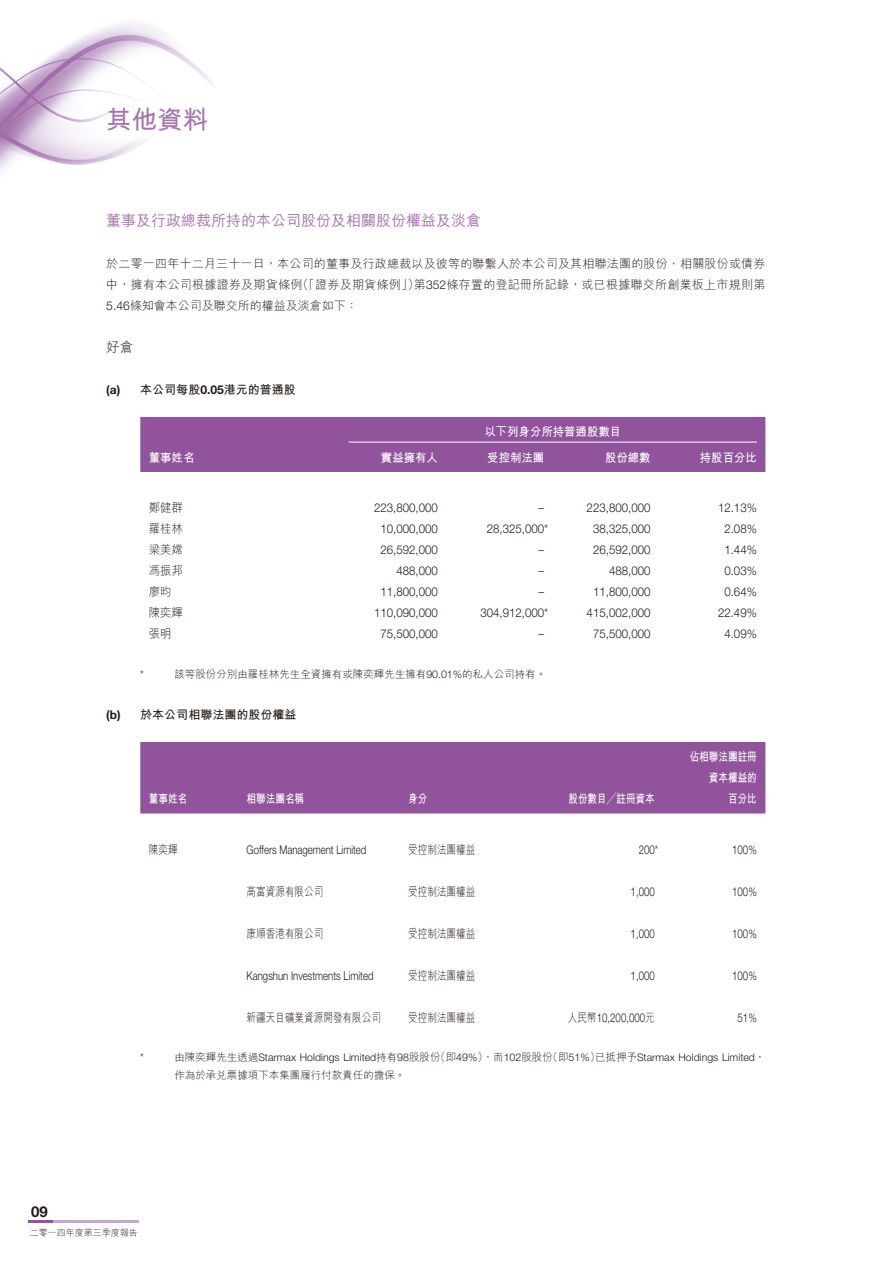
<style>
.page{position:relative;width:893px;height:1263px;background:#fff}
.page>*{position:absolute;margin:0;border:0;box-sizing:border-box;transform-origin:0 0}
.t1{font:25.5px "M Hei HK Bold E Ten B5 H";color:#a675af}
.t2{font:15px "M Hei HK Medium E Ten B5 H";color:#a675af}
.t3{font:700 15px "Helvetica Neue LT Std";color:#231916}
.t4{font:13.5px "M Hei HK Medium E Ten B5 H";color:#595857}
.t5{font:300 12.15px "Helvetica Neue LT Std";color:#231916;scale:.95 1}
.t6{font:300 12.15px "Helvetica Neue LT Std";color:#231916;scale:.8 1}
.t7{font:12px/21px "M Hei HK Light E Ten B5 H";color:#231916;text-align:justify}
.t8{font:12px "M Hei HK Light E Ten B5 H";color:#231916;scale:.8 1}
.t9{font:300 12px "Helvetica Neue LT Std";color:#231916;scale:.8 1}
.t10{font:12px/21px "M Hei HK Bold E Ten B5 H";color:#fff;text-align:right;scale:.8 1}
.t11{font:12px "M Hei HK Bold E Ten B5 H";color:#fff;scale:.95 1}
.t12{font:12px "M Hei HK Bold E Ten B5 H";color:#231916}
.t13{font:12px "M Hei HK Light E Ten B5 H";color:#231916;scale:.95 1}
.t14{font:300 12px "Helvetica Neue LT Std";color:#231916;scale:.95 1}
.t15{font:300 10.5px "Helvetica Neue LT Std";color:#231916}
.t16{font:10.5px "M Hei HK Light E Ten B5 H";color:#231916}
.t17{font:9px "M Hei HK Light E Ten B5 H";color:#231916}
.s1{font-family:"Helvetica Neue LT Std";font-weight:300;font-size:12.15px}
.s2{font-family:"Helvetica Neue LT Std";font-weight:300}
.s3{font-family:"Helvetica Neue LT Std";font-weight:700}
.s4{font-family:"Helvetica Neue LT Std";font-weight:700;font-size:12.15px}
.s5{font-size:12px}
.s6{font-family:"Helvetica Neue LT Std";font-weight:300;font-size:10.65px}
.s7{font-family:"M Hei HK Light E Ten B5 H";font-weight:400;font-size:12px}
.s8{font-family:"M Hei HK Light E Ten B5 H";font-weight:400}
.s9{font-size:10.65px}
</style>
<div class="page">
<img style="left:0;top:23px;width:213px;height:148px">
<hr style="left:29px;top:1220px;width:110px;height:3px;background:#c6a8ce">
<hr style="left:28px;top:1220px;width:24px;height:3px;background:#91539c">
<div style="left:140px;top:417px;width:625px;height:55px;background:#91539c"></div>
<hr style="left:349px;top:442px;width:408px;height:1px;background:#fff">
<div style="left:140px;top:742px;width:625px;height:71px;background:#91539c"></div>
<h1 class="t1" style="left:106px;top:110px;width:103px">其他資料</h1>
<p class="t2" style="left:106px;top:215px;width:376px">董事及行政總裁所持的本公司股份及相關股份權益及淡倉</p>
<p class="t7" style="left:106px;top:255px;width:661px">於二零一四年十二月三十一日，本公司的董事及行政總裁以及彼等的聯繫人於本公司及其相聯法團的股份、相關股份或債券中，擁有本公司根據證券及期貨條例（「證券及期貨條例」）第<span class="s1">352</span>條存置的登記冊所記錄，或已根據聯交所創業板上市規則第<span class="s1">5</span><span class="s2">.</span><span class="s1">46</span>條知會本公司及聯交所的權益及淡倉如下：</p>
<p class="t4" style="left:106px;top:342px;width:28px">好倉</p>
<p class="t12" style="left:106px;top:385px;width:191px"><span class="s3">(a)</span> 本公司每股<span class="s4">0</span><span class="s3">.</span><span class="s4">05</span>港元的普通股</p>
<p class="t11" style="left:484px;top:427px;width:146px">以下列身分所持普通股數目</p>
<p class="t11" style="left:149px;top:453px;width:50px">董事姓名</p>
<p class="t11" style="left:381px;top:453px;width:62px">實益擁有人</p>
<p class="t11" style="left:487px;top:453px;width:62px">受控制法團</p>
<p class="t11" style="left:605px;top:453px;width:50px">股份總數</p>
<p class="t11" style="left:700px;top:453px;width:62px">持股百分比</p>
<p class="t13" style="left:149px;top:503px;width:38px">鄭健群</p>
<p class="t5" style="left:374px;top:504px;width:69px">223<span class="s5">,</span>800<span class="s5">,</span>000</p>
<p class="t14" style="left:539px;top:504px;width:7px">–</p>
<p class="t5" style="left:587px;top:504px;width:69px">223<span class="s5">,</span>800<span class="s5">,</span>000</p>
<p class="t5" style="left:718px;top:504px;width:42px">12<span class="s5">.</span>13<span class="s5">%</span></p>
<p class="t13" style="left:149px;top:524px;width:38px">羅桂林</p>
<p class="t5" style="left:380px;top:525px;width:62px">10<span class="s5">,</span>000<span class="s5">,</span>000</p>
<p class="t5" style="left:487px;top:525px;width:66px">28<span class="s5">,</span>325<span class="s5">,</span>000<span class="s5">*</span></p>
<p class="t5" style="left:593px;top:525px;width:62px">38<span class="s5">,</span>325<span class="s5">,</span>000</p>
<p class="t5" style="left:724px;top:525px;width:36px">2<span class="s5">.</span>08<span class="s5">%</span></p>
<p class="t13" style="left:149px;top:545px;width:38px">梁美嫦</p>
<p class="t5" style="left:380px;top:546px;width:62px">26<span class="s5">,</span>592<span class="s5">,</span>000</p>
<p class="t14" style="left:539px;top:546px;width:7px">–</p>
<p class="t5" style="left:593px;top:546px;width:62px">26<span class="s5">,</span>592<span class="s5">,</span>000</p>
<p class="t5" style="left:724px;top:546px;width:36px">1<span class="s5">.</span>44<span class="s5">%</span></p>
<p class="t13" style="left:149px;top:566px;width:38px">馮振邦</p>
<p class="t5" style="left:396px;top:567px;width:45px">488<span class="s5">,</span>000</p>
<p class="t14" style="left:539px;top:567px;width:7px">–</p>
<p class="t5" style="left:609px;top:567px;width:45px">488<span class="s5">,</span>000</p>
<p class="t5" style="left:724px;top:567px;width:36px">0<span class="s5">.</span>03<span class="s5">%</span></p>
<p class="t13" style="left:149px;top:587px;width:25px">廖昀</p>
<p class="t5" style="left:380px;top:588px;width:62px">11<span class="s5">,</span>800<span class="s5">,</span>000</p>
<p class="t14" style="left:539px;top:588px;width:7px">–</p>
<p class="t5" style="left:593px;top:588px;width:62px">11<span class="s5">,</span>800<span class="s5">,</span>000</p>
<p class="t5" style="left:724px;top:588px;width:36px">0<span class="s5">.</span>64<span class="s5">%</span></p>
<p class="t13" style="left:149px;top:608px;width:38px">陳奕輝</p>
<p class="t5" style="left:374px;top:609px;width:69px">110<span class="s5">,</span>090<span class="s5">,</span>000</p>
<p class="t5" style="left:480px;top:609px;width:73px">304<span class="s5">,</span>912<span class="s5">,</span>000<span class="s5">*</span></p>
<p class="t5" style="left:587px;top:609px;width:69px">415<span class="s5">,</span>002<span class="s5">,</span>000</p>
<p class="t5" style="left:718px;top:609px;width:42px">22<span class="s5">.</span>49<span class="s5">%</span></p>
<p class="t13" style="left:149px;top:629px;width:25px">張明</p>
<p class="t5" style="left:380px;top:630px;width:62px">75<span class="s5">,</span>500<span class="s5">,</span>000</p>
<p class="t14" style="left:539px;top:630px;width:7px">–</p>
<p class="t5" style="left:593px;top:630px;width:62px">75<span class="s5">,</span>500<span class="s5">,</span>000</p>
<p class="t5" style="left:724px;top:630px;width:36px">4<span class="s5">.</span>09<span class="s5">%</span></p>
<p class="t15" style="left:140px;top:670px;width:5px">*</p>
<p class="t16" style="left:174px;top:670px;width:373px">該等股份分別由羅桂林先生全資擁有或陳奕輝先生擁有<span class="s6">90</span><span class="s2">.</span><span class="s6">01</span><span class="s2">%</span>的私人公司持有。</p>
<p class="t12" style="left:106px;top:710px;width:192px"><span class="s3">(b)</span> 於本公司相聯法團的股份權益</p>
<p class="t10" style="left:149px;top:790px;width:49px">董事姓名</p>
<p class="t10" style="left:247px;top:790px;width:73px">相聯法團名稱</p>
<p class="t10" style="left:408px;top:790px;width:25px">身分</p>
<p class="t10" style="left:568px;top:790px;width:109px">股份數目╱註冊資本</p>
<p class="t10" style="left:690px;top:748px;width:85px">佔相聯法團註冊資本權益的<br>百分比</p>
<p class="t8" style="left:149px;top:845px;width:37px">陳奕輝</p>
<p class="t9" style="left:247px;top:845px;width:151px">Goffers Management Limited</p>
<p class="t8" style="left:408px;top:845px;width:85px">受控制法團權益</p>
<p class="t6" style="left:639px;top:845px;width:26px">200<span class="s5">*</span></p>
<p class="t6" style="left:732px;top:845px;width:32px">100<span class="s5">%</span></p>
<p class="t8" style="left:247px;top:887px;width:97px">高富資源有限公司</p>
<p class="t8" style="left:408px;top:887px;width:85px">受控制法團權益</p>
<p class="t6" style="left:631px;top:887px;width:32px">1<span class="s5">,</span>000</p>
<p class="t6" style="left:732px;top:887px;width:32px">100<span class="s5">%</span></p>
<p class="t8" style="left:247px;top:929px;width:97px">康順香港有限公司</p>
<p class="t8" style="left:408px;top:929px;width:85px">受控制法團權益</p>
<p class="t6" style="left:631px;top:929px;width:32px">1<span class="s5">,</span>000</p>
<p class="t6" style="left:732px;top:929px;width:32px">100<span class="s5">%</span></p>
<p class="t9" style="left:247px;top:971px;width:160px">Kangshun Investments Limited</p>
<p class="t8" style="left:408px;top:971px;width:85px">受控制法團權益</p>
<p class="t6" style="left:631px;top:971px;width:32px">1<span class="s5">,</span>000</p>
<p class="t6" style="left:732px;top:971px;width:32px">100<span class="s5">%</span></p>
<p class="t8" style="left:247px;top:1013px;width:169px">新疆天目礦業資源開發有限公司</p>
<p class="t8" style="left:408px;top:1013px;width:85px">受控制法團權益</p>
<p class="t6" style="left:568px;top:1013px;width:110px"><span class="s7">人民幣</span>10<span class="s5">,</span>200<span class="s5">,</span>000<span class="s7">元</span></p>
<p class="t6" style="left:738px;top:1013px;width:26px">51<span class="s5">%</span></p>
<p class="t3" style="left:31px;top:1206px;width:18px">09</p>
<p class="t15" style="left:140px;top:1054px;width:5px">*</p>
<p class="t15" style="left:174px;top:1054px;width:593px"><span class="s8">由陳奕輝先生透過</span>Starmax Holdings Limited<span class="s8">持有</span><span class="s9">98</span><span class="s8">股股份（即</span><span class="s9">49</span>%<span class="s8">），而</span><span class="s9">102</span><span class="s8">股股份（即</span><span class="s9">51</span>%<span class="s8">）已抵押予</span>Starmax Holdings Limited<span class="s8">，</span></p>
<p class="t16" style="left:174px;top:1071px;width:232px">作為於承兌票據項下本集團履行付款責任的擔保。</p>
<p class="t17" style="left:30px;top:1229px;width:110px">二零一四年度第三季度報告</p>
</div>
